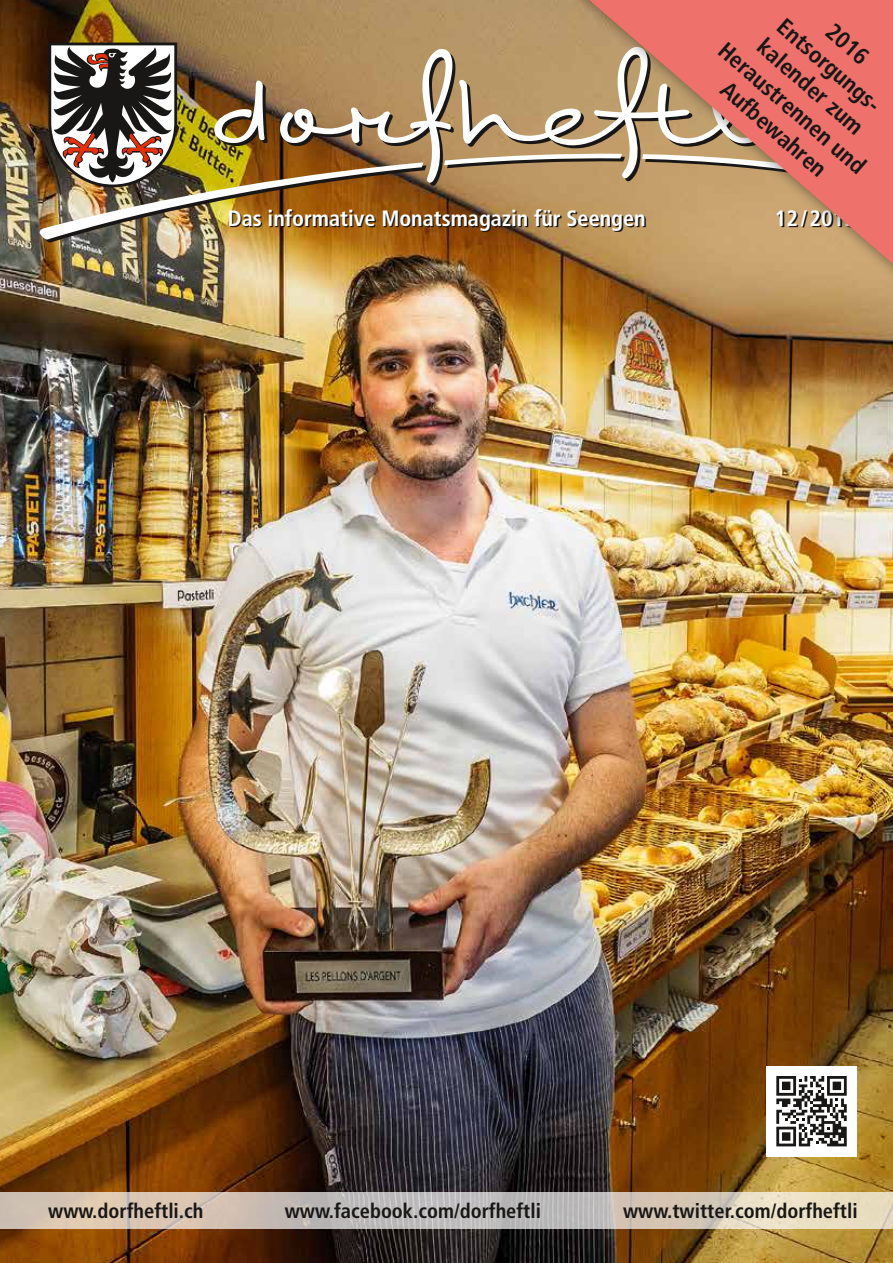
<style>
.page{position:relative;width:893px;height:1263px;background:#fff}
.page>*{position:absolute;margin:0;border:0;box-sizing:border-box;transform-origin:0 0}
.t1{font:700 condensed 23.4px "Frutiger LT Std";color:#181716}
.t2{font:700 condensed 22.2px "Frutiger LT Std";color:#fff}
.t3{font:700 condensed 20.4px "Frutiger LT Std";color:#181716}
</style>
<div class="page">
<img style="left:0;top:0;width:893px;height:1263px">
<svg style="left:0;top:1193px;width:893px;height:36px"></svg>
<img style="left:38px;top:43px;width:529px;height:200px">
<div style="left:766px;top:1066px;width:91px;height:90px;background:#fff"></div>
<svg style="left:776px;top:1076px;width:71px;height:70px"></svg>
<div style="left:567px;top:0;width:326px;height:330px;background:#181716;opacity:.5"></div>
<svg style="left:587px;top:0;width:306px;height:264px;fill:#ee716b"></svg>
<p class="t1" style="left:789px;top:13px;width:134px;rotate:41deg">Entsorgungs-</p>
<p class="t1" style="left:838px;top:18px;width:50px;rotate:41deg">2016</p>
<p class="t1" style="left:770px;top:33px;width:133px;rotate:41deg">kalender zum</p>
<p class="t1" style="left:731px;top:36px;width:188px;rotate:41deg">Heraustrennen und</p>
<p class="t1" style="left:733px;top:75px;width:133px;rotate:41deg">Aufbewahren</p>
<p class="t2" style="left:228px;top:205px;width:419px">Das informative Monatsmagazin für Seengen</p>
<p class="t2" style="left:775px;top:205px;width:82px">12/2015</p>
<p class="t3" style="left:48px;top:1199px;width:157px">www.dorfheftli.ch</p>
<p class="t3" style="left:285px;top:1199px;width:258px">www.facebook.com/dorfheftli</p>
<p class="t3" style="left:623px;top:1199px;width:236px">www.twitter.com/dorfheftli</p>
</div>
